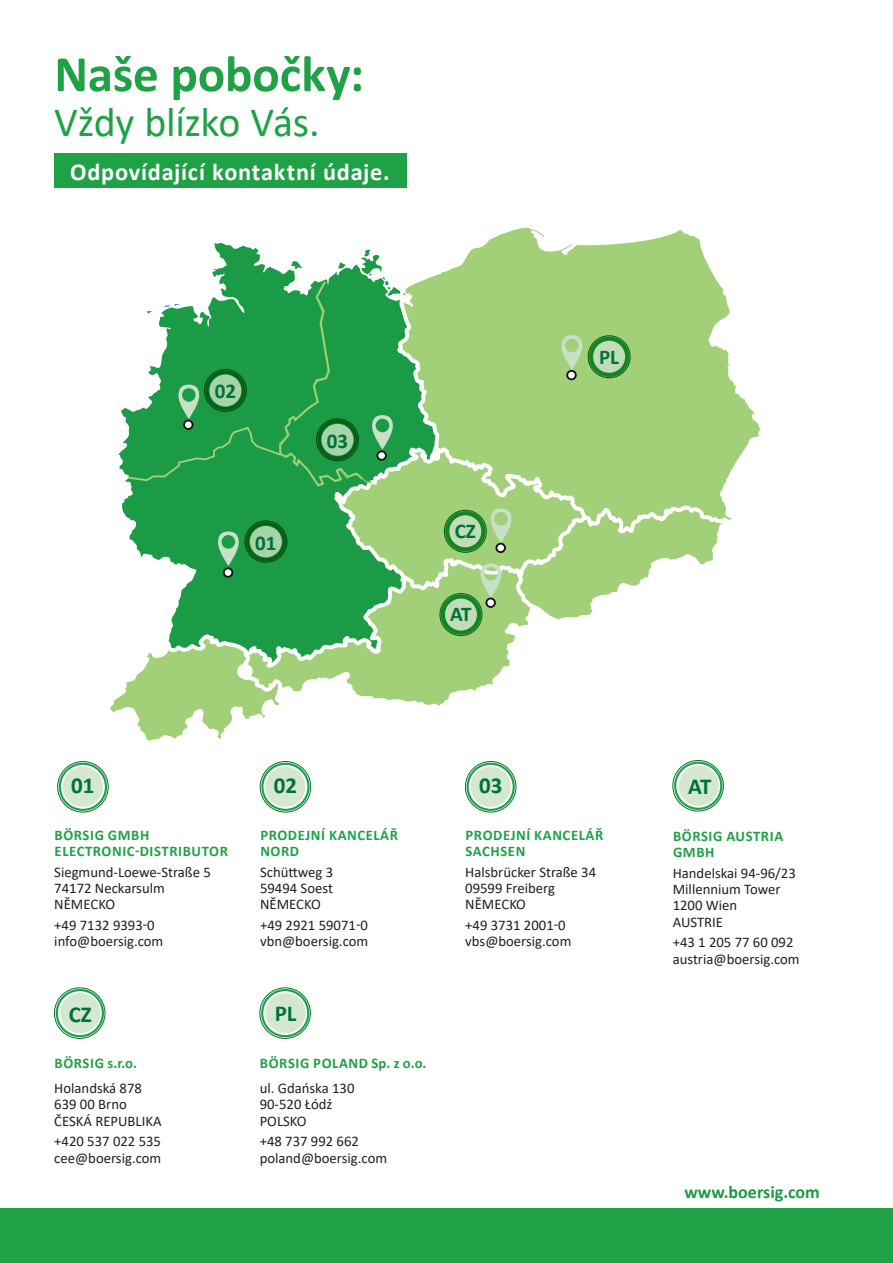
<style>
.page{position:relative;width:893px;height:1263px;background:#fff}
.page>*{position:absolute;margin:0;border:0;box-sizing:border-box;transform-origin:0 0}
.t1{font:700 51.3px "Calibri";letter-spacing:-.005em;color:#1fa245}
.t2{font:41.85px "Calibri";letter-spacing:-.01em;color:#1fa245}
.t3{font:700 24.3px "Calibri";letter-spacing:.03em;color:#fff}
.t4{font:700 22.8px "Calibri";color:#007236}
.t5{font:700 21px "Calibri";color:#007236}
.t6{font:700 18px "Calibri";color:#1a9a41}
.t7{font:14.7px/16.4px "Calibri";color:#231f20}
.t8{font:700 14.7px/16.4px "Calibri";letter-spacing:.04em;color:#1fa245}
</style>
<div class="page">
<div style="left:0;top:1209px;width:893px;height:54px;background:#1fa245"></div>
<div style="left:63px;top:767px;width:40px;height:40px;background:#d3e7d1;border-radius:50%"></div>
<div style="left:59px;top:763px;width:48px;height:48px;border:2px solid #1fa245;border-radius:50%"></div>
<div style="left:58px;top:761px;width:50px;height:51px;border:1px solid #007236;border-radius:50%"></div>
<div style="left:265px;top:767px;width:40px;height:40px;background:#d3e7d1;border-radius:50%"></div>
<div style="left:261px;top:763px;width:49px;height:48px;border:2px solid #1fa245;border-radius:50%"></div>
<div style="left:260px;top:761px;width:51px;height:51px;border:1px solid #007236;border-radius:50%"></div>
<div style="left:471px;top:767px;width:40px;height:40px;background:#d3e7d1;border-radius:50%"></div>
<div style="left:467px;top:763px;width:48px;height:48px;border:2px solid #1fa245;border-radius:50%"></div>
<div style="left:465px;top:761px;width:51px;height:51px;border:1px solid #007236;border-radius:50%"></div>
<div style="left:679px;top:766px;width:40px;height:40px;background:#d3e7d1;border-radius:50%"></div>
<div style="left:674px;top:762px;width:48px;height:48px;border:2px solid #1fa245;border-radius:50%"></div>
<div style="left:673px;top:760px;width:50px;height:51px;border:1px solid #007236;border-radius:50%"></div>
<svg style="left:471px;top:227px;width:290px;height:297px"></svg>
<svg style="left:110px;top:250px;width:611px;height:491px"></svg>
<svg style="left:592px;top:340px;width:34px;height:33px"></svg>
<div style="left:589px;top:337px;width:40px;height:40px;border:4px solid #1fa245;border-radius:50%"></div>
<div style="left:588px;top:335px;width:42px;height:43px;border:1px solid #007236;border-radius:50%"></div>
<div style="left:60px;top:993px;width:40px;height:40px;background:#d3e7d1;border-radius:50%"></div>
<div style="left:56px;top:989px;width:48px;height:48px;border:2px solid #1fa245;border-radius:50%"></div>
<div style="left:54px;top:988px;width:51px;height:50px;border:1px solid #007236;border-radius:50%"></div>
<div style="left:266px;top:993px;width:40px;height:40px;background:#d3e7d1;border-radius:50%"></div>
<div style="left:261px;top:989px;width:48px;height:48px;border:2px solid #1fa245;border-radius:50%"></div>
<div style="left:260px;top:988px;width:50px;height:50px;border:1px solid #007236;border-radius:50%"></div>
<div style="left:54px;top:153px;width:353px;height:35px;background:#1fa245"></div>
<h1 class="t1" style="left:54px;top:38px;width:311px">Naše pobočky:</h1>
<h2 class="t2" style="left:54px;top:93px;width:267px">Vždy blízko Vás.</h2>
<h3 class="t3" style="left:70px;top:154px;width:321px">Odpovídající kontaktní údaje.</h3>
<h3 class="t5" style="left:215px;top:377px;width:23px">02</h3>
<h3 class="t5" style="left:255px;top:528px;width:23px">01</h3>
<h3 class="t5" style="left:327px;top:426px;width:23px">03</h3>
<h3 class="t5" style="left:455px;top:516px;width:23px">CZ</h3>
<h3 class="t5" style="left:450px;top:599px;width:23px">AT</h3>
<h3 class="t5" style="left:599px;top:342px;width:22px">PL</h3>
<h3 class="t4" style="left:71px;top:769px;width:25px">01</h3>
<h3 class="t4" style="left:274px;top:769px;width:25px">02</h3>
<h3 class="t4" style="left:479px;top:769px;width:25px">03</h3>
<h3 class="t4" style="left:688px;top:771px;width:25px">AT</h3>
<p class="t8" style="left:55px;top:826px;width:175px">BÖRSIG GMBH<br>ELECTRONIC-DISTRIBUTOR</p>
<p class="t7" style="left:54px;top:863px;width:158px">Siegmund-Loewe-Straße 5<br>74172 Neckarsulm<br>NĚMECKO</p>
<p class="t7" style="left:54px;top:916px;width:111px">+49 7132 9393-0 info@boersig.com</p>
<h3 class="t4" style="left:69px;top:998px;width:25px">CZ</h3>
<p class="t8" style="left:55px;top:1055px;width:84px">BÖRSIG s.r.o.</p>
<p class="t7" style="left:54px;top:1079px;width:109px">Holandská 878<br>639 00 Brno<br>ČESKÁ REPUBLIKA</p>
<p class="t7" style="left:54px;top:1133px;width:108px">+420 537 022 535 cee@boersig.com</p>
<p class="t8" style="left:260px;top:826px;width:139px">PRODEJNÍ KANCELÁŘ<br>NORD</p>
<p class="t7" style="left:260px;top:863px;width:75px;text-align:justify">Schüttweg 3<br>59494 Soest NĚMECKO</p>
<p class="t7" style="left:260px;top:916px;width:110px">+49 2921 59071-0 vbn@boersig.com</p>
<h3 class="t4" style="left:275px;top:997px;width:23px">PL</h3>
<p class="t8" style="left:260px;top:1055px;width:168px">BÖRSIG POLAND Sp. z o.o.</p>
<p class="t7" style="left:260px;top:1079px;width:96px">ul. Gdańska 130<br>90-520 Łódź<br>POLSKO</p>
<p class="t7" style="left:260px;top:1133px;width:129px">+48 737 992 662 poland@boersig.com</p>
<p class="t8" style="left:466px;top:826px;width:139px">PRODEJNÍ KANCELÁŘ<br>SACHSEN</p>
<p class="t7" style="left:465px;top:863px;width:132px">Halsbrücker Straße 34<br>09599 Freiberg<br>NĚMECKO</p>
<p class="t7" style="left:465px;top:916px;width:108px">+49 3731 2001-0 vbs@boersig.com</p>
<p class="t8" style="left:673px;top:827px;width:112px">BÖRSIG AUSTRIA<br>GMBH</p>
<p class="t7" style="left:673px;top:864px;width:125px">Handelskai 94-96/23<br>Millennium Tower<br>1200 Wien<br>AUSTRIE</p>
<p class="t7" style="left:673px;top:934px;width:128px">+43 1 205 77 60 092 austria@boersig.com</p>
<p class="t6" style="left:684px;top:1179px;width:137px">www.boersig.com</p>
</div>
